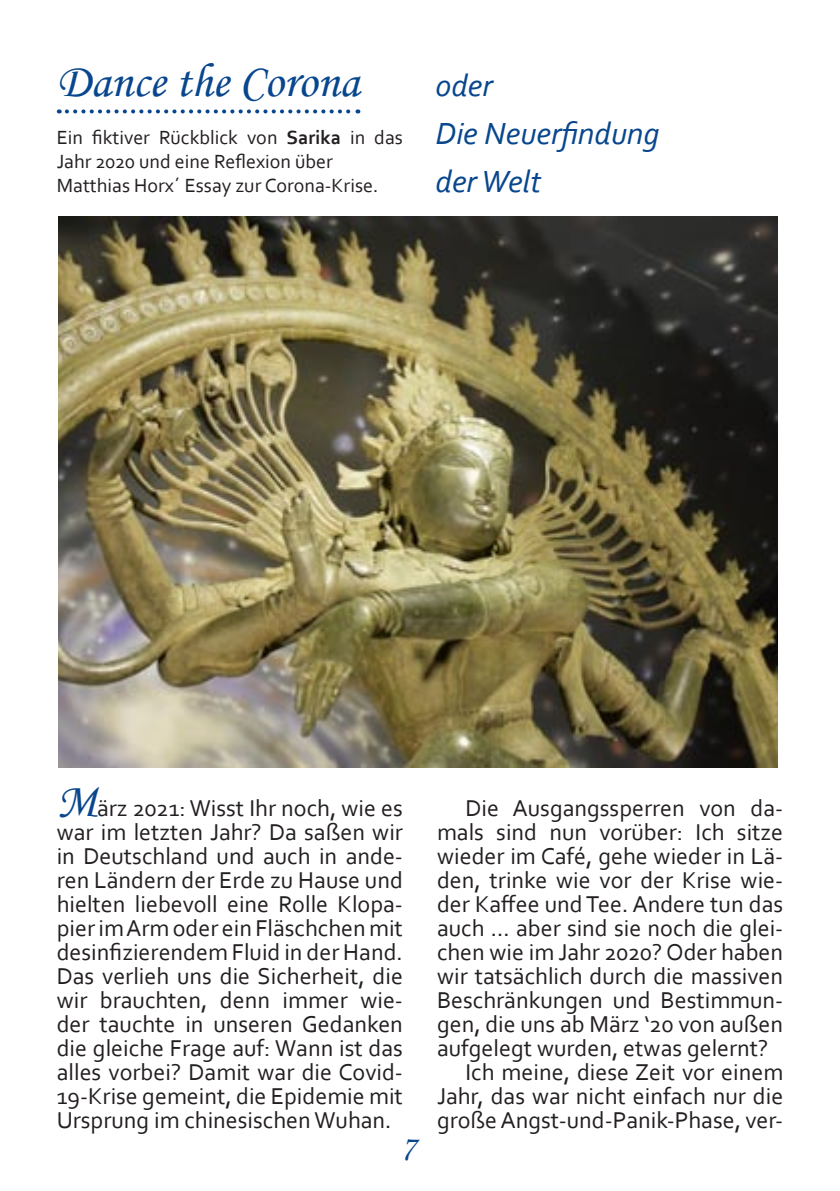
<style>
.page{position:relative;width:840px;height:1191px;background:#fff}
.page>*{position:absolute;margin:0;border:0;box-sizing:border-box;transform-origin:0 0}
.t1{font:48px "Monotype Corsiva";color:#08468d}
.t2{font:36px "Monotype Corsiva";color:#08468d}
.t3{font:italic 32px/48px "Corbel";color:#08468d}
.t4{font:24px/24px "Corbel";color:#231f20;text-align:justify}
.t5{font:20px/24px "Corbel";color:#231f20}
.s1{font-weight:700}
.s2{font-family:"Monotype Corsiva";font-size:48px;color:#08468d}
</style>
<div class="page">
<svg style="left:67px;top:109px;width:291px;height:4px"></svg>
<img style="left:59px;top:216px;width:718px;height:551px">
<h1 class="t1" style="left:57px;top:52px;width:304px">Dance the Corona</h1>
<p class="t5" style="left:57px;top:125px;width:347px">Ein fiktiver Rückblick von <span class="s1">Sarika</span> in das<br>Jahr 2020 und eine Reflexion über<br>Matthias Horx´ Essay zur Corona-Krise.</p>
<h3 class="t3" style="left:435px;top:61px;width:225px">oder<br>Die Neuerfindung der Welt</h3>
<p class="t4" style="left:57px;top:795px;width:347px"><span class="s2">M</span>ärz 2021: Wisst Ihr noch, wie es war im letzten Jahr? Da saßen wir in Deutschland und auch in ande&shy;ren Ländern der Erde zu Hause und hielten liebevoll eine Rolle Klopa&shy;pier im Arm oder ein Fläschchen mit desinfizierendem Fluid in der Hand.<br>Das verlieh uns die Sicherheit, die wir brauchten, denn immer wie&shy;der tauchte in unseren Gedanken die gleiche Frage auf: Wann ist das alles vorbei? Damit war die Covid-19-Krise gemeint, die Epidemie mit Ursprung im chinesischen Wuhan.</p>
<h2 class="t2" style="left:400px;top:1127px;width:17px">7</h2>
<p class="t4" style="left:465px;top:795px;width:319px">Die Ausgangssperren von da-</p>
<p class="t4" style="left:437px;top:819px;width:347px">mals sind nun vorüber: Ich sitze</p>
<p class="t4" style="left:437px;top:843px;width:347px">wieder im Café, gehe wieder in Lä-</p>
<p class="t4" style="left:437px;top:867px;width:347px">den, trinke wie vor der Krise wie-</p>
<p class="t4" style="left:437px;top:891px;width:347px">der Kaffee und Tee. Andere tun das</p>
<p class="t4" style="left:437px;top:915px;width:347px">auch ... aber sind sie noch die glei-</p>
<p class="t4" style="left:437px;top:939px;width:347px">chen wie im Jahr 2020? Oder haben</p>
<p class="t4" style="left:437px;top:963px;width:347px">wir tatsächlich durch die massiven</p>
<p class="t4" style="left:437px;top:987px;width:347px">Beschränkungen und Bestimmun-</p>
<p class="t4" style="left:437px;top:1011px;width:347px">gen, die uns ab März ‘20 von außen</p>
<p class="t4" style="left:437px;top:1035px;width:333px">aufgelegt wurden, etwas gelernt?</p>
<p class="t4" style="left:465px;top:1059px;width:319px">Ich meine, diese Zeit vor einem</p>
<p class="t4" style="left:437px;top:1083px;width:347px">Jahr, das war nicht einfach nur die</p>
<p class="t4" style="left:437px;top:1107px;width:347px">große Angst-und-Panik-Phase, ver-</p>
</div>
